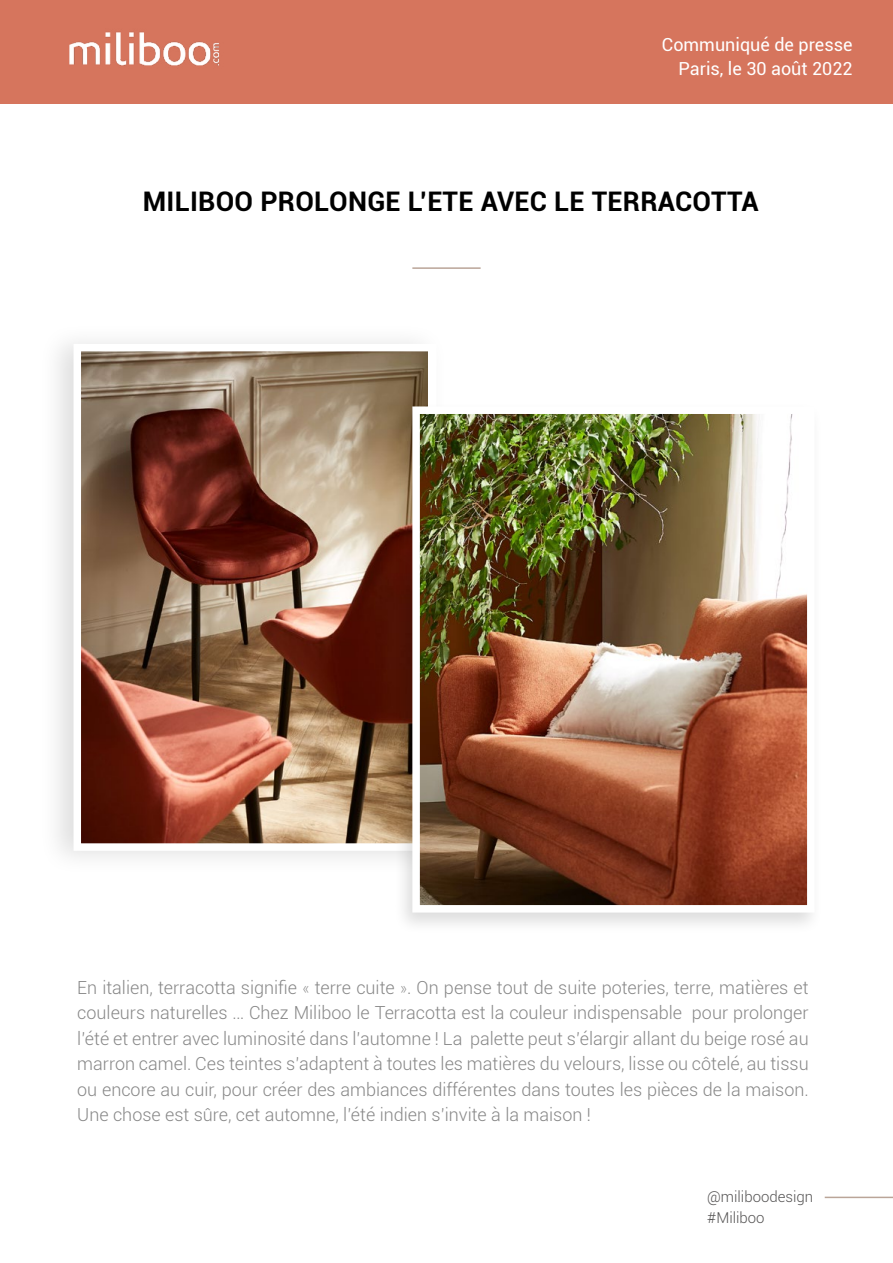
<style>
.page{position:relative;width:893px;height:1263px;background:#fff}
.page>*{position:absolute;margin:0;border:0;box-sizing:border-box;transform-origin:0 0}
.t1{font:700 27px "Roboto";letter-spacing:.01em;color:#000}
.t2{font:300 18px/25.5px "Roboto";color:#878787;text-align:justify}
.t3{font:18px/24px "Roboto";color:#fff;text-align:right}
.t4{font:300 15px/21px "Roboto";color:#555454}
.s1{font-family:"Lato"}
</style>
<div class="page">
<div style="left:0;top:0;width:893px;height:103px;background:#d6755d"></div>
<img style="left:69px;top:32px;width:150px;height:34px">
<div style="left:38px;top:322px;width:411px;height:554px;background:#000;opacity:.13"></div>
<img style="left:83px;top:353px;width:345px;height:489px">
<div style="left:74px;top:344px;width:363px;height:507px;border:8px solid #fff"></div>
<div style="left:393px;top:401px;width:430px;height:534px;background:#000;opacity:.14"></div>
<img style="left:421px;top:415px;width:384px;height:488px">
<div style="left:412px;top:406px;width:402px;height:506px;border:8px solid #fff"></div>
<hr style="left:412px;top:267px;width:69px;height:2px;background:#baa598">
<hr style="left:825px;top:1196px;width:68px;height:2px;background:#baa598">
<p class="t3" style="left:662px;top:32px;width:192px">Communiqué de presse<br>Paris, le 30 août 2022</p>
<h1 class="t1" style="left:143px;top:182px;width:617px">MILIBOO PROLONGE L’ETE AVEC LE TERRACOTTA</h1>
<p class="t2" style="left:77px;top:974px;width:733px">En italien, terracotta signifie <span class="s1">«</span> terre cuite <span class="s1">»</span>. On pense tout de suite poteries, terre, matières et couleurs naturelles … Chez Miliboo le Terracotta est la couleur indispensable pour prolonger l’été et entrer avec luminosité dans l’automne ! La palette peut s’élargir allant du beige rosé au marron camel. Ces teintes s’adaptent à toutes les matières du velours, lisse ou côtelé, au tissu ou encore au cuir, pour créer des ambiances différentes dans toutes les pièces de la maison.<br>Une chose est sûre, cet automne, l’été indien s’invite à la maison !</p>
<p class="t4" style="left:707px;top:1185px;width:108px">@miliboodesign #Miliboo</p>
</div>
